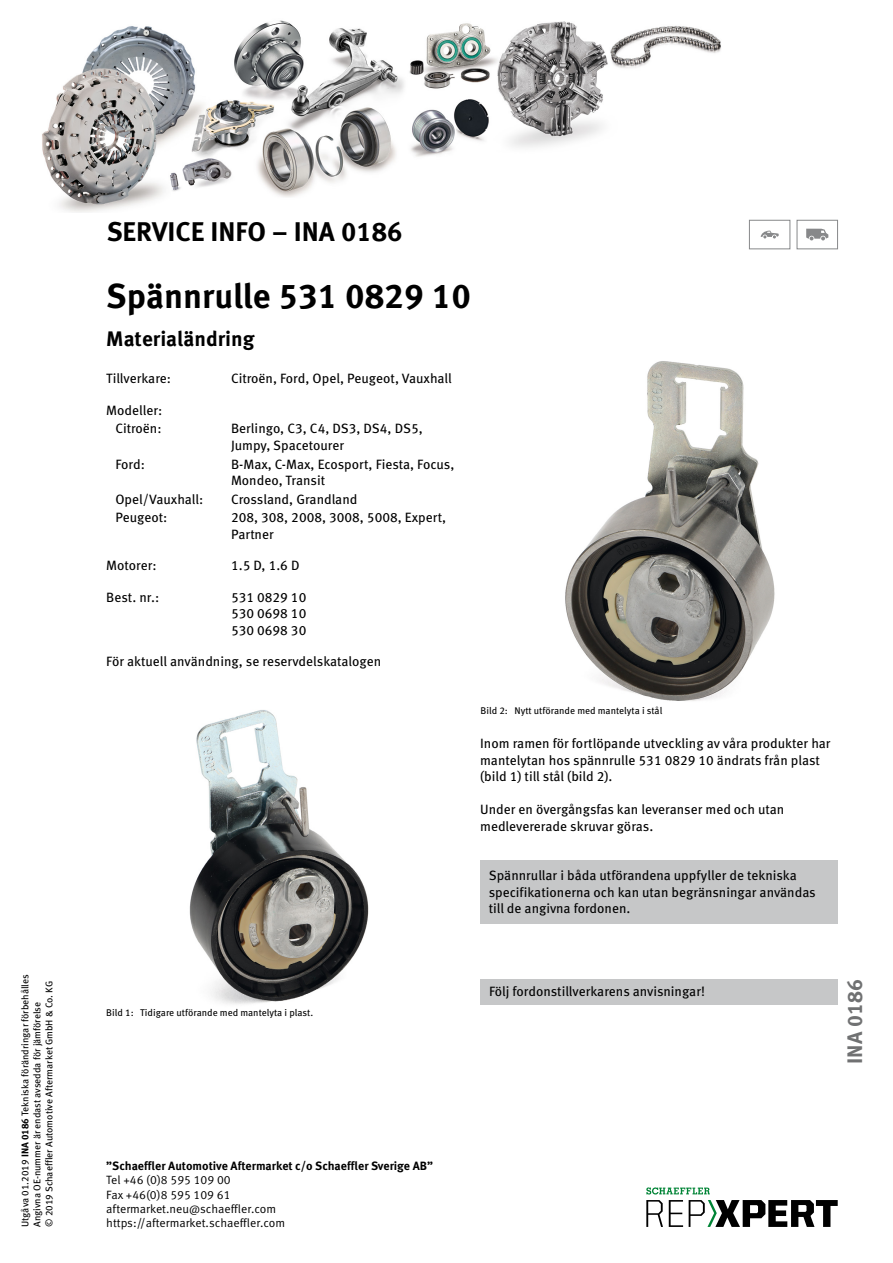
<style>
.page{position:relative;width:893px;height:1263px;background:#fff}
.page>*{position:absolute;margin:0;border:0;box-sizing:border-box;transform-origin:0 0}
.t1{font:700 34.5px "Meta Pro";color:#000}
.t2{font:700 27px "Meta Pro";color:#000}
.t3{font:700 21px "Meta Pro";color:#000}
.t4{font:700 21px "Meta Pro";color:#707172}
.t5{font:13.5px/16.5px "Meta Pro";color:#000}
.t6{font:12px/14.4px "Meta Pro Norm";color:#000}
.t7{font:700 12px "Meta Pro";color:#000}
.t8{font:9.75px/12px "Meta Pro";color:#000}
.s1{font-weight:700}
</style>
<div class="page">
<div style="left:480px;top:860px;width:357px;height:64px;background:#c6c7c8"></div>
<img style="left:565px;top:361px;width:210px;height:340px">
<img style="left:189px;top:710px;width:180px;height:294px">
<div style="left:480px;top:980px;width:358px;height:25px;background:#c6c7c8"></div>
<div style="left:749px;top:220px;width:41px;height:29px;border:1px solid #87888a"></div>
<svg style="left:761px;top:231px;width:18px;height:7px"></svg>
<div style="left:797px;top:220px;width:41px;height:29px;border:1px solid #87888a"></div>
<svg style="left:806px;top:229px;width:22px;height:11px"></svg>
<img style="left:42px;top:20px;width:679px;height:192px">
<svg style="left:646px;top:1200px;width:17px;height:27px"></svg>
<svg style="left:669px;top:1200px;width:14px;height:27px"></svg>
<svg style="left:689px;top:1200px;width:149px;height:27px"></svg>
<svg style="left:646px;top:1187px;width:64px;height:7px"></svg>
<h2 class="t2" style="left:107px;top:210px;width:297px">SERVICE INFO – INA 0186</h2>
<h1 class="t1" style="left:106px;top:269px;width:366px">Spännrulle 531 0829 10</h1>
<h3 class="t3" style="left:106px;top:323px;width:150px">Materialändring</h3>
<p class="t5" style="left:106px;top:369px;width:66px">Tillverkare:</p>
<p class="t5" style="left:231px;top:369px;width:222px">Citroën, Ford, Opel, Peugeot, Vauxhall</p>
<p class="t5" style="left:106px;top:400px;width:58px;line-height:18.8px;text-align:right">Modeller:<br>Citroën:</p>
<p class="t5" style="left:231px;top:420px;width:193px">Berlingo, C3, C4, DS3, DS4, DS5,<br>Jumpy, Spacetourer</p>
<p class="t5" style="left:115px;top:455px;width:31px">Ford:</p>
<p class="t5" style="left:231px;top:455px;width:225px">B-Max, C-Max, Ecosport, Fiesta, Focus,<br>Mondeo, Transit</p>
<p class="t5" style="left:115px;top:490px;width:90px">Opel/Vauxhall:</p>
<p class="t5" style="left:231px;top:490px;width:128px">Crossland, Grandland</p>
<p class="t5" style="left:115px;top:509px;width:53px">Peugeot:</p>
<p class="t5" style="left:231px;top:509px;width:217px">208, 308, 2008, 3008, 5008, Expert,<br>Partner</p>
<p class="t5" style="left:106px;top:556px;width:52px">Motorer:</p>
<p class="t5" style="left:231px;top:556px;width:70px">1.5 D, 1.6 D</p>
<p class="t5" style="left:106px;top:588px;width:55px">Best. nr.:</p>
<p class="t5" style="left:231px;top:588px;width:77px;text-align:justify">531 0829 10<br>530 0698 10<br>530 0698 30</p>
<p class="t5" style="left:106px;top:652px;width:276px">För aktuell användning, se reservdelskatalogen</p>
<p class="t8" style="left:480px;top:704px;width:183px">Bild 2: Nytt utförande med mantelyta i stål</p>
<p class="t5" style="left:480px;top:734px;width:352px">Inom ramen för fortlöpande utveckling av våra produkter har mantelytan hos spännrulle 531 0829 10 ändrats från plast (bild 1) till stål (bild 2).</p>
<p class="t5" style="left:480px;top:800px;width:306px">Under en övergångsfas kan leveranser med och utan medlevererade skruvar göras.</p>
<p class="t5" style="left:489px;top:866px;width:329px">Spännrullar i båda utförandena uppfyller de tekniska specifikationerna och kan utan begränsningar användas till de angivna fordonen.</p>
<p class="t8" style="left:19px;top:1227px;width:254px;rotate:-90deg">Utgåva 01.2019 <span class="s1">INA 0186</span> Tekniska förändringar förbehålles<br>Angivna OE-nummer är endast avsedda för jämförelse<br>© 2019 Schaeffler Automotive Aftermarket GmbH &amp; Co. KG</p>
<p class="t5" style="left:489px;top:982px;width:217px">Följ fordonstillverkarens anvisningar!</p>
<p class="t8" style="left:106px;top:1006px;width:209px">Bild 1: Tidigare utförande med mantelyta i plast.</p>
<p class="t7" style="left:106px;top:1156px;width:328px">”Schaeffler Automotive Aftermarket c/o Schaeffler Sverige AB”</p>
<p class="t6" style="left:106px;top:1172px;width:180px">Tel +46 (0)8 595 109 00<br>Fax +46(0)8 595 109 61 aftermarket.neu@schaeffler.com https://aftermarket.schaeffler.com</p>
<h3 class="t4" style="left:838px;top:1064px;width:86px;rotate:-90deg">INA 0186</h3>
</div>
